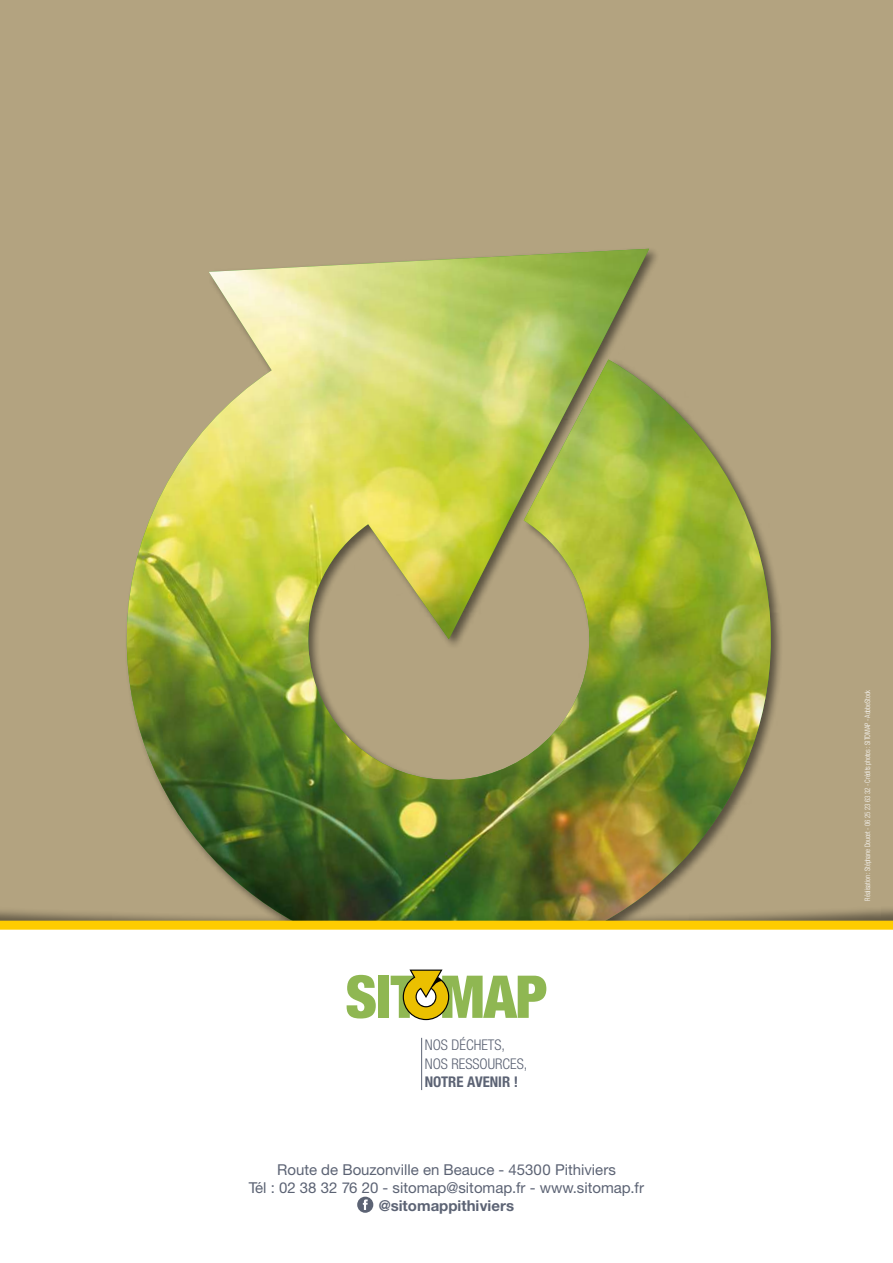
<style>
.page{position:relative;width:893px;height:1263px;background:#b3a380}
.page>*{position:absolute;margin:0;border:0;box-sizing:border-box;transform-origin:0 0}
.t1{font:15px/18px "Helvetica Neue CE";color:#5c6374;text-align:center}
.t2{font:700 15px "Helvetica Neue CE";color:#5c6374}
.t3{font:300 condensed 14.7px/18.6px "Helvetica Neue LT Std";color:#5c6374}
.t4{font:700 condensed 14.7px "Helvetica Neue LT Std";color:#5c6374}
.t5{font:300 condensed 7.5px "Helvetica Neue LT";letter-spacing:-.01em;color:#fff;scale:.9 1}
</style>
<div class="page">
<img style="left:121px;top:249px;width:659px;height:672px">
<div style="left:0;top:921px;width:893px;height:342px;background:#fff"></div>
<svg style="left:347px;top:975px;width:29px;height:43px"></svg>
<div style="left:378px;top:976px;width:11px;height:42px;background:#8fb752"></div>
<svg style="left:391px;top:969px;width:155px;height:51px;background:#c2cc81"></svg>
<hr style="left:421px;top:1038px;width:1px;height:52px;background:#5c6374">
<svg style="left:357px;top:1197px;width:16px;height:16px"></svg>
<p class="t3" style="left:425px;top:1035px;width:104px">NOS DÉCHETS,<br>NOS RESSOURCES,</p>
<p class="t4" style="left:425px;top:1074px;width:95px">NOTRE AVENIR !</p>
<p class="t1" style="left:249px;top:1162px;width:397px">Route de Bouzonville en Beauce - 45300 Pithiviers<br>Tél : 02 38 32 76 20 - sitomap@sitomap.fr - www.sitomap.fr</p>
<p class="t2" style="left:379px;top:1197px;width:137px">@sitomappithiviers</p>
<p class="t5" style="left:865px;top:900px;width:236px;rotate:-90deg">Réalisation : Stéphane Doucet - 06 25 23 63 32 - Crédits photos : SITOMAP - AdobeStock</p>
</div>
